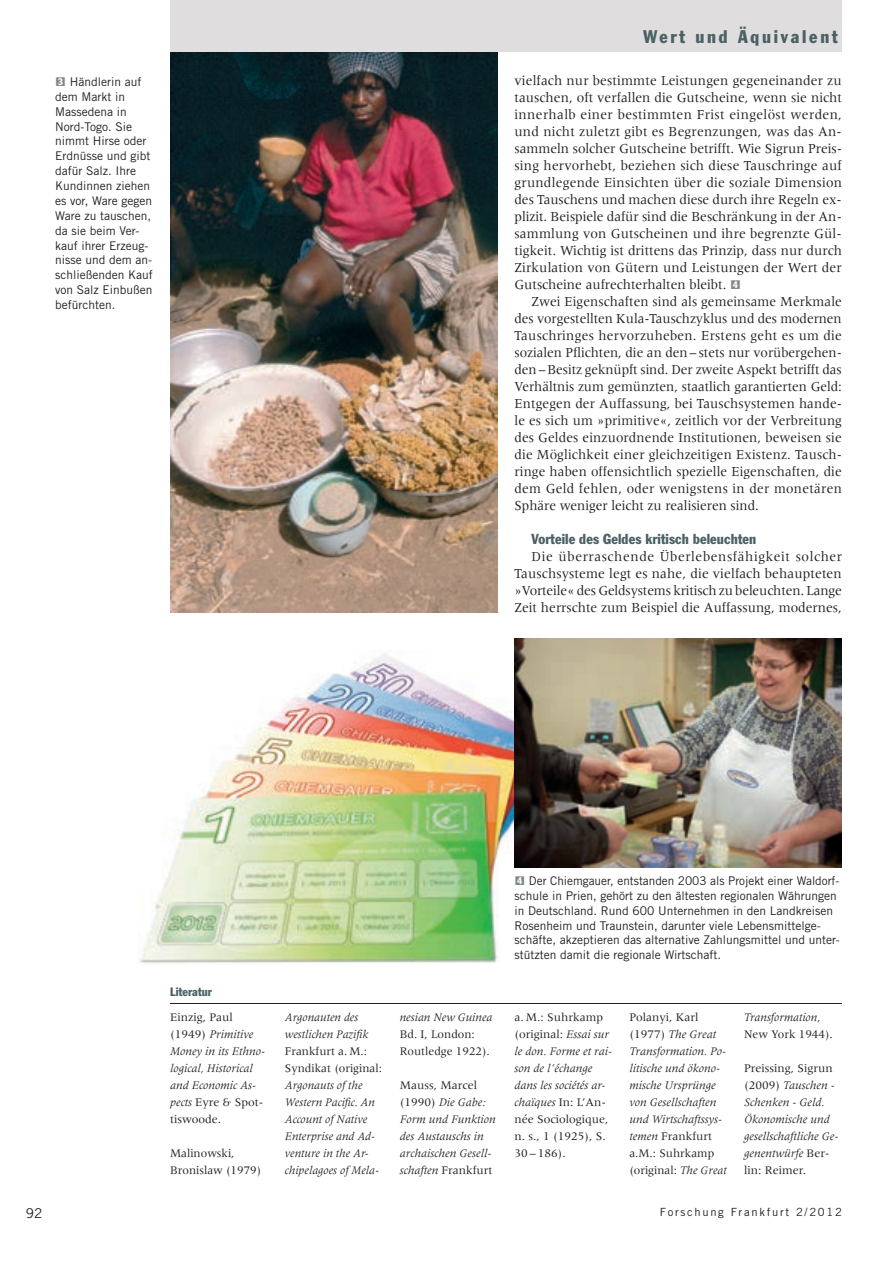
<style>
.page{position:relative;width:893px;height:1263px;background:#fff}
.page>*{position:absolute;margin:0;border:0;box-sizing:border-box;transform-origin:0 0}
.t1{font:condensed 18px "Franklin Gothic";letter-spacing:.15em;color:#4b6166}
.t2{font:14.25px/17px "Meridien";color:#231f20;text-align:justify;scale:.95 1}
.t3{font:14.25px/17px "Meridien";color:#231f20;text-align:justify;scale:.94 1}
.t4{font:condensed 14.25px "Franklin Gothic";letter-spacing:.005em;color:#4b6166}
.t5{font:13.5px "Trade Gothic";color:#231f20}
.t6{font:italic 12px/17px "Meridien";color:#231f20}
.t7{font:12px/14.9px "Trade Gothic";color:#231f20}
.t8{font:12px/17px "Meridien";color:#231f20}
.t9{font:condensed 12px "Franklin Gothic";color:#4b6166}
.t10{font:11.25px "Trade Gothic";letter-spacing:.15em;color:#231f20}
.s1{font-family:"Gothic Ziff";font-weight:500;color:#81898e}
.s2{font-family:"Gothic Ziff";font-weight:500;font-size:12px;color:#81898e}
.s3{font-style:normal}
.s4{font-style:italic}
</style>
<div class="page">
<img style="left:170px;top:51px;width:327px;height:561px">
<div style="left:170px;top:0;width:672px;height:51px;background:#dfddde"></div>
<img style="left:139px;top:652px;width:447px;height:312px">
<img style="left:514px;top:639px;width:328px;height:228px">
<hr style="left:170px;top:1003px;width:672px;height:1px;background:#231f20">
<p class="t7" style="left:55px;top:74px;width:99px"><span class="s1">3</span> Händlerin auf dem Markt in<br>Massedena in<br>Nord-Togo. Sie nimmt Hirse oder<br>Erdnüsse und gibt dafür Salz. Ihre<br>Kundinnen ziehen es vor, Ware gegen<br>Ware zu tauschen, da sie beim Ver&shy;kauf ihrer Erzeug&shy;nisse und dem an&shy;schließenden Kauf von Salz Einbußen befürchten.</p>
<p class="t1" style="left:643px;top:26px;width:196px">Wert und Äquivalent</p>
<p class="t2" style="left:514px;top:72px;width:346px">vielfach nur bestimmte Leistungen gegeneinander zu tauschen, oft verfallen die Gutscheine, wenn sie nicht innerhalb einer bestimmten Frist eingelöst werden, und nicht zuletzt gibt es Begrenzungen, was das An&shy;sammeln solcher Gutscheine betrifft. Wie Sigrun Preis&shy;sing hervorhebt, beziehen sich diese Tauschringe auf grundlegende Einsichten über die soziale Dimension des Tauschens und machen diese durch ihre Regeln ex&shy;plizit. Beispiele dafür sind die Beschränkung in der An&shy;sammlung von Gutscheinen und ihre begrenzte Gül&shy;tigkeit. Wichtig ist drittens das Prinzip, dass nur durch Zirkulation von Gütern und Leistungen der Wert der Gutscheine aufrechterhalten bleibt. <span class="s2">4</span></p>
<p class="t3" style="left:514px;top:293px;width:350px;text-indent:17px">Zwei Eigenschaften sind als gemeinsame Merkmale des vorgestellten Kula-Tauschzyklus und des modernen Tauschringes hervorzuheben. Erstens geht es um die sozialen Pflichten, die an den – stets nur vorübergehen&shy;den – Besitz geknüpft sind. Der zweite Aspekt betrifft das Verhältnis zum gemünzten, staatlich garantierten Geld:<br>Entgegen der Auffassung, bei Tauschsystemen hande&shy;le es sich um »primitive«, zeitlich vor der Verbreitung des Geldes einzuordnende Institutionen, beweisen sie die Möglichkeit einer gleichzeitigen Existenz. Tausch&shy;ringe haben offensichtlich spezielle Eigenschaften, die dem Geld fehlen, oder wenigstens in der monetären Sphäre weniger leicht zu realisieren sind.</p>
<p class="t4" style="left:531px;top:530px;width:226px">Vorteile des Geldes kritisch beleuchten</p>
<p class="t2" style="left:514px;top:548px;width:346px;text-indent:17px">Die überraschende Überlebensfähigkeit solcher Tauschsysteme legt es nahe, die vielfach behaupteten »Vorteile« des Geldsystems kritisch zu beleuchten. Lange Zeit herrschte zum Beispiel die Auffassung, modernes,</p>
<p class="t9" style="left:170px;top:984px;width:43px">Literatur</p>
<p class="t6" style="left:170px;top:1008px;width:97px"><span class="s3">Einzig, Paul (1949)</span> Primitive<br>Money in its Ethno&shy;logical, Historical and Economic As&shy;pects <span class="s3">Eyre &amp; Spot&shy;tiswoode.</span></p>
<p class="t8" style="left:170px;top:1144px;width:93px">Malinowski,<br>Bronislaw (1979)</p>
<p class="t7" style="left:514px;top:873px;width:327px"><span class="s1">4</span> Der Chiemgauer, entstanden 2003 als Projekt einer Waldorf&shy;schule in Prien, gehört zu den ältesten regionalen Währungen in Deutschland. Rund 600 Unternehmen in den Landkreisen Rosenheim und Traunstein, darunter viele Lebensmittelge&shy;schäfte, akzeptieren das alternative Zahlungsmittel und unter&shy;stützten damit die regionale Wirtschaft.</p>
<p class="t6" style="left:285px;top:1008px;width:85px">Argonauten des westlichen Pazifik</p>
<p class="t8" style="left:285px;top:1042px;width:99px">Frankfurt a. M.:<br>Syndikat (original:</p>
<p class="t6" style="left:285px;top:1076px;width:96px">Argonauts of the<br>Western Pacific. An<br>Account of Native<br>Enterprise and Ad&shy;venture in the Ar&shy;chipelagoes of Mela-</p>
<p class="t6" style="left:400px;top:1008px;width:94px">nesian New Guinea</p>
<p class="t8" style="left:400px;top:1025px;width:92px">Bd. I, London:<br>Routledge 1922).</p>
<p class="t6" style="left:400px;top:1076px;width:98px"><span class="s3">Mauss, Marcel (1990)</span> Die Gabe:<br>Form und Funktion des Austauschs in archaischen Gesell&shy;schaften <span class="s3">Frankfurt</span></p>
<p class="t8" style="left:514px;top:1008px;width:99px">a. M.: Suhrkamp (original: <span class="s4">Essai sur le don. Forme et rai&shy;son de l’échange dans les sociétés ar&shy;chaïques</span> In: L’An&shy;née Sociologique, n. s., 1 (1925), S.<br>30 – 186).</p>
<p class="t6" style="left:629px;top:1008px;width:99px"><span class="s3">Polanyi, Karl (1977)</span> The Great<br>Transformation. Po&shy;litische und ökono&shy;mische Ursprünge von Gesellschaften und Wirtschaftssys&shy;temen <span class="s3">Frankfurt a.M.: Suhrkamp (original:</span> The Great</p>
<p class="t6" style="left:744px;top:1008px;width:78px">Transformation,</p>
<p class="t8" style="left:744px;top:1025px;width:90px">New York 1944).</p>
<p class="t6" style="left:744px;top:1059px;width:96px"><span class="s3">Preissing, Sigrun (2009)</span> Tauschen -<br>Schenken - Geld.<br>Ökonomische und gesellschaftliche Ge&shy;genentwürfe <span class="s3">Ber&shy;lin: Reimer.</span></p>
<p class="t5" style="left:26px;top:1205px;width:18px">92</p>
<p class="t10" style="left:660px;top:1205px;width:184px">Forschung Frankfurt 2/2012</p>
</div>
